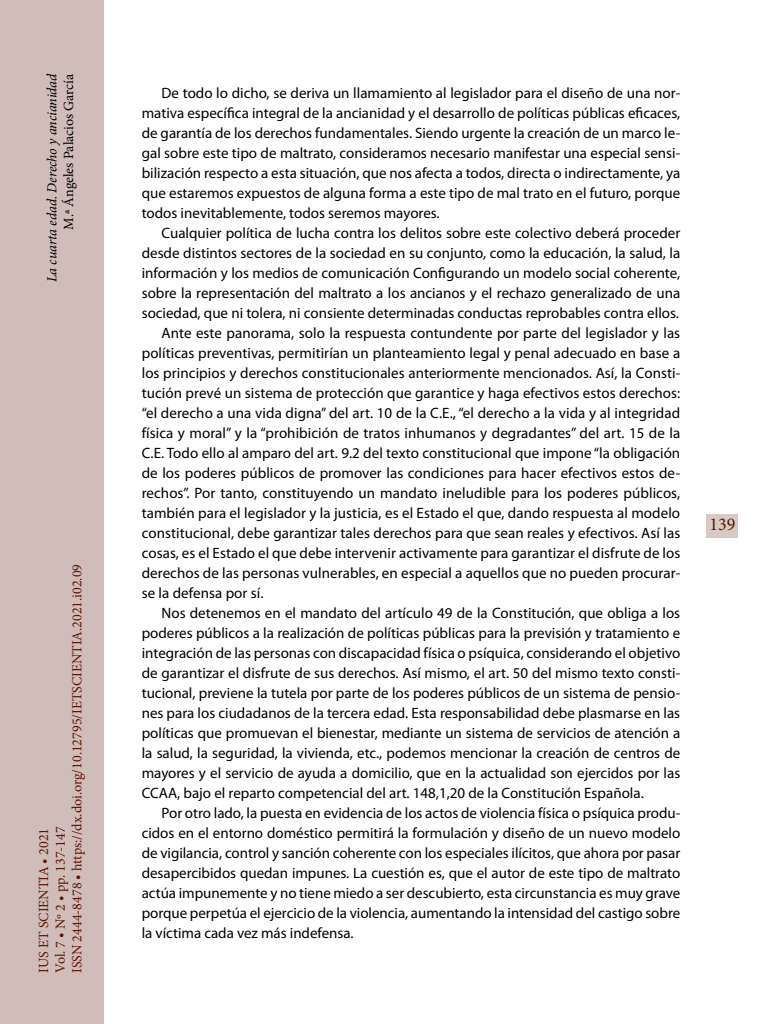
<style>
.page{position:relative;width:768px;height:1024px;background:#fff}
.page>*{position:absolute;margin:0;border:0;box-sizing:border-box;transform-origin:0 0}
.t1{font:18px "Minion Pro";color:#5d1305}
._00_bsc{font:15px/20px "Myriad Pro";color:#000;text-align:justify}
.t2{font:14px/16.8px "Minion Pro";color:#5d1305}
.t3{font:italic 14px "Minion Pro";letter-spacing:-.005em;color:#000}
.t4{font:14px "Minion Pro";color:#000}
</style>
<div class="page">
<div style="left:0;top:0;width:103px;height:1024px;background:#d0bcb9"></div>
<div style="left:707px;top:514px;width:31px;height:24px;background:#d9c9c5"></div>
<p class="t3" style="left:42px;top:282px;width:210px;rotate:-90deg">La cuarta edad. Derecho y ancianidad</p>
<p class="t4" style="left:59px;top:230px;width:157px;rotate:-90deg">M.ª Ángeles Palacios García</p>
<p class="t2" style="left:35px;top:973px;width:411px;rotate:-90deg">IUS ET SCIENTIA • 2021<br>Vol. 7 • Nº 2 • pp. 137-147<br>ISSN 2444-8478 • https://dx.doi.org/10.12795/IETSCIENTIA.2021.i02.09</p>
<p class="_00_bsc" style="left:142px;top:83px;width:540px;text-indent:20px">De todo lo dicho, se deriva un llamamiento al legislador para el diseño de una nor&shy;mativa específica integral de la ancianidad y el desarrollo de políticas públicas eficaces, de garantía de los derechos fundamentales. Siendo urgente la creación de un marco le&shy;gal sobre este tipo de maltrato, consideramos necesario manifestar una especial sensi&shy;bilización respecto a esta situación, que nos afecta a todos, directa o indirectamente, ya que estaremos expuestos de alguna forma a este tipo de mal trato en el futuro, porque todos inevitablemente, todos seremos mayores.</p>
<p class="_00_bsc" style="left:142px;top:223px;width:540px;text-indent:20px">Cualquier política de lucha contra los delitos sobre este colectivo deberá proceder desde distintos sectores de la sociedad en su conjunto, como la educación, la salud, la información y los medios de comunicación Configurando un modelo social coherente, sobre la representación del maltrato a los ancianos y el rechazo generalizado de una sociedad, que ni tolera, ni consiente determinadas conductas reprobables contra ellos.</p>
<p class="_00_bsc" style="left:142px;top:323px;width:540px;text-indent:20px">Ante este panorama, solo la respuesta contundente por parte del legislador y las políticas preventivas, permitirían un planteamiento legal y penal adecuado en base a los principios y derechos constitucionales anteriormente mencionados. Así, la Consti&shy;tución prevé un sistema de protección que garantice y haga efectivos estos derechos: “el derecho a una vida digna” del art. 10 de la C.E., “el derecho a la vida y al integridad física y moral” y la “prohibición de tratos inhumanos y degradantes” del art. 15 de la C.E. Todo ello al amparo del art. 9.2 del texto constitucional que impone “la obligación de los poderes públicos de promover las condiciones para hacer efectivos estos de&shy;rechos”. Por tanto, constituyendo un mandato ineludible para los poderes públicos, también para el legislador y la justicia, es el Estado el que, dando respuesta al modelo constitucional, debe garantizar tales derechos para que sean reales y efectivos. Así las cosas, es el Estado el que debe intervenir activamente para garantizar el disfrute de los derechos de las personas vulnerables, en especial a aquellos que no pueden procurar&shy;se la defensa por sí.</p>
<p class="_00_bsc" style="left:142px;top:603px;width:540px;text-indent:20px">Nos detenemos en el mandato del artículo 49 de la Constitución, que obliga a los poderes públicos a la realización de políticas públicas para la previsión y tratamiento e integración de las personas con discapacidad física o psíquica, considerando el objetivo de garantizar el disfrute de sus derechos. Así mismo, el art. 50 del mismo texto consti&shy;tucional, previene la tutela por parte de los poderes públicos de un sistema de pensio&shy;nes para los ciudadanos de la tercera edad. Esta responsabilidad debe plasmarse en las políticas que promuevan el bienestar, mediante un sistema de servicios de atención a la salud, la seguridad, la vivienda, etc., podemos mencionar la creación de centros de mayores y el servicio de ayuda a domicilio, que en la actualidad son ejercidos por las CCAA, bajo el reparto competencial del art. 148,1,20 de la Constitución Española.</p>
<p class="_00_bsc" style="left:142px;top:803px;width:540px;text-indent:20px">Por otro lado, la puesta en evidencia de los actos de violencia física o psíquica produ&shy;cidos en el entorno doméstico permitirá la formulación y diseño de un nuevo modelo de vigilancia, control y sanción coherente con los especiales ilícitos, que ahora por pasar desapercibidos quedan impunes. La cuestión es, que el autor de este tipo de maltrato actúa impunemente y no tiene miedo a ser descubierto, esta circunstancia es muy grave porque perpetúa el ejercicio de la violencia, aumentando la intensidad del castigo sobre la víctima cada vez más indefensa.</p>
<p class="t1" style="left:709px;top:512px;width:27px">139</p>
</div>
